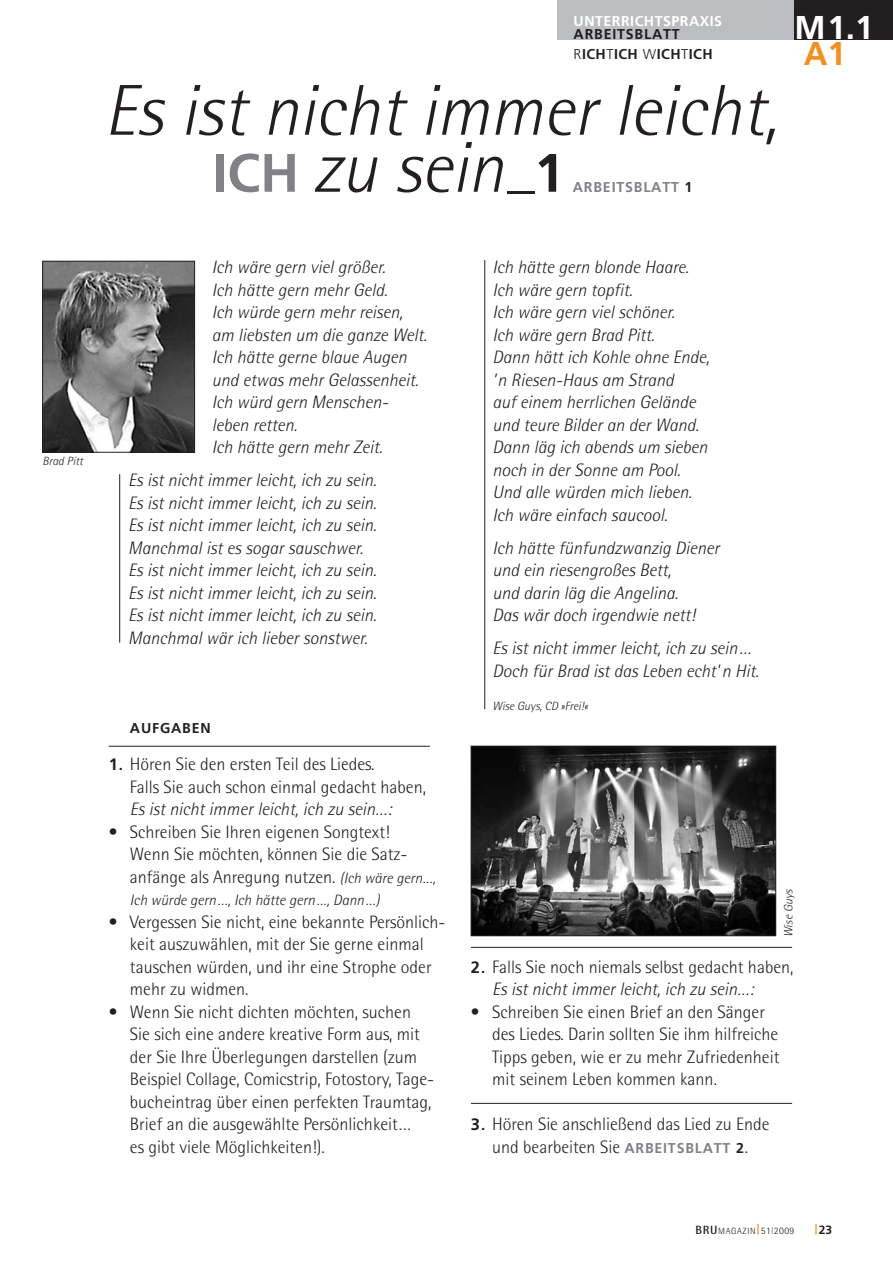
<style>
.page{position:relative;width:893px;height:1263px;background:#fff}
.page>*{position:absolute;margin:0;border:0;box-sizing:border-box;transform-origin:0 0}
.t1{font:italic 300 72px/57px "Rotis Semi Sans";color:#231f20}
.t2{font:700 33px "Frutiger";color:#fff}
.t3{font:700 33px "Frutiger";color:#f38f1d}
.t4{font:italic 300 18px/22.5px "Rotis Semi Sans";color:#231f20}
.t5{font:300 18px/22.5px "Rotis Semi Sans";color:#231f20}
.t6{font:italic 300 15px "Rotis Semi Sans";color:#231f20}
.t7{font:700 14.25px/19.5px "Frutiger";letter-spacing:.055em;color:#231f20}
.t8{font:700 14.25px "Frutiger";letter-spacing:.035em;color:#fff}
.t9{font:700 14.25px "Frutiger";letter-spacing:.055em;color:#808285}
.t10{font:italic 300 12px "Rotis Semi Sans";color:#231f20}
.t11{font:700 12px "Frutiger";color:#231f20}
.t12{font:300 9px "Rotis Semi Sans";letter-spacing:.065em;color:#231f20}
.s1{font-weight:300}
.s2{font-family:"Frutiger";font-weight:700;font-style:normal;font-size:54px;color:#808285}
.s3{font-size:54px}
.s4{font-family:"Frutiger";font-weight:700;font-style:normal;font-size:54px}
.s5{color:#231f20}
.s6{font-family:"Frutiger";font-weight:700;font-size:16.5px}
.s7{font-family:"Frutiger";font-weight:700;font-size:15px}
.s8{font-style:italic;font-size:15px}
.s9{font-style:italic}
.s10{font-family:"Frutiger";font-weight:700;font-size:14.25px;color:#808285}
.s11{font-family:"Frutiger";font-weight:700;font-size:14.25px}
.s12{font-weight:700;font-size:12px}
.s13{font-weight:800;font-size:12px;color:#f38f1d}
.s14{font-size:9.9px}
.s15{font-size:7.5px}
.s16{font-family:"Rotis Semi Sans";font-weight:800;color:#f38f1d}
</style>
<div class="page">
<hr style="left:109px;top:746px;width:321px;height:1px;background:#231f20">
<div style="left:557px;top:0;width:237px;height:39px;background:#bbbdc0"></div>
<div style="left:794px;top:0;width:99px;height:39px;background:#231f20"></div>
<hr style="left:471px;top:947px;width:321px;height:1px;background:#231f20">
<hr style="left:471px;top:1103px;width:321px;height:1px;background:#231f20">
<img style="left:473px;top:748px;width:301px;height:186px">
<div style="left:471px;top:746px;width:305px;height:190px;border:1px solid #231f20"></div>
<img style="left:45px;top:263px;width:148px;height:187px">
<div style="left:43px;top:261px;width:152px;height:191px;border:1px solid #231f20"></div>
<hr style="left:119px;top:474px;width:1px;height:169px;background:#231f20">
<hr style="left:484px;top:260px;width:1px;height:449px;background:#231f20">
<p class="t8" style="left:574px;top:15px;width:150px">UNTERRICHTSPRAXIS</p>
<p class="t7" style="left:574px;top:25px;width:140px">ARBEITSBLATT<br><span class="s1">R</span>ICH<span class="s1">T</span>ICH <span class="s1">W</span>ICH<span class="s1">T</span>ICH</p>
<h1 class="t1" style="left:212px;top:89px;width:567px;text-indent:-108px">Es ist nicht immer leicht,<br><span class="s2">ICH</span> zu sein<span class="s3">_</span><span class="s4">1</span></h1>
<p class="t9" style="left:573px;top:181px;width:121px">ARBEITSBLATT <span class="s5">1</span></p>
<h2 class="t2" style="left:794px;top:14px;width:80px">M1.1</h2>
<h2 class="t3" style="left:804px;top:40px;width:44px">A1</h2>
<p class="t10" style="left:43px;top:457px;width:42px">Brad Pitt</p>
<p class="t4" style="left:212px;top:257px;width:217px">Ich wäre gern viel größer.<br>Ich hätte gern mehr Geld.<br>Ich würde gern mehr reisen, am liebsten um die ganze Welt.<br>Ich hätte gerne blaue Augen und etwas mehr Gelassenheit.<br>Ich würd gern Menschen&shy;leben retten.<br>Ich hätte gern mehr Zeit.</p>
<p class="t4" style="left:128px;top:470px;width:250px">Es ist nicht immer leicht, ich zu sein.<br>Es ist nicht immer leicht, ich zu sein.<br>Es ist nicht immer leicht, ich zu sein.<br>Manchmal ist es sogar sauschwer.<br>Es ist nicht immer leicht, ich zu sein.<br>Es ist nicht immer leicht, ich zu sein.<br>Es ist nicht immer leicht, ich zu sein.<br>Manchmal wär ich lieber sonstwer.</p>
<p class="t7" style="left:130px;top:719px;width:82px">AUFGABEN</p>
<p class="t5" style="left:130px;top:755px;width:298px;text-indent:-21px"><span class="s6">1</span><span class="s7">.</span> Hören Sie den ersten Teil des Liedes.<br>Falls Sie auch schon einmal gedacht haben,</p>
<p class="t4" style="left:130px;top:800px;width:263px">Es ist nicht immer leicht, ich zu sein…:</p>
<p class="t5" style="left:130px;top:822px;width:307px;text-indent:-21px">• Schreiben Sie Ihren eigenen Songtext!<br>Wenn Sie möchten, können Sie die Satz&shy;anfänge als Anregung nutzen. <span class="s8">(Ich wäre gern…,</span></p>
<p class="t6" style="left:130px;top:895px;width:251px">Ich würde gern…, Ich hätte gern…, Dann…)</p>
<p class="t5" style="left:130px;top:912px;width:317px;text-indent:-21px">• Vergessen Sie nicht, eine bekannte Persönlich&shy;keit auszuwählen, mit der Sie gerne einmal tauschen würden, und ihr eine Strophe oder mehr zu widmen.</p>
<p class="t5" style="left:130px;top:1002px;width:306px;text-indent:-21px">• Wenn Sie nicht dichten möchten, suchen Sie sich eine andere kreative Form aus, mit der Sie Ihre Überlegungen darstellen (zum Beispiel Collage, Comicstrip, Fotostory, Tage&shy;bucheintrag über einen perfekten Traumtag, Brief an die ausgewählte Persönlichkeit…<br>es gibt viele Möglichkeiten!).</p>
<p class="t4" style="left:492px;top:257px;width:219px">Ich hätte gern blonde Haare.<br>Ich wäre gern topfit.<br>Ich wäre gern viel schöner.<br>Ich wäre gern Brad Pitt.<br>Dann hätt ich Kohle ohne Ende, ’n Riesen-Haus am Strand<br>auf einem herrlichen Gelände und teure Bilder an der Wand.<br>Dann läg ich abends um sieben noch in der Sonne am Pool.<br>Und alle würden mich lieben.<br>Ich wäre einfach saucool.</p>
<p class="t4" style="left:492px;top:538px;width:229px">Ich hätte fünfundzwanzig Diener und ein riesengroßes Bett,<br>und darin läg die Angelina.<br>Das wär doch irgendwie nett!</p>
<p class="t4" style="left:492px;top:638px;width:268px">Es ist nicht immer leicht, ich zu sein…<br>Doch für Brad ist das Leben echt' n Hit.</p>
<p class="t10" style="left:492px;top:701px;width:97px">Wise Guys, CD »Frei!«</p>
<p class="t10" style="left:784px;top:937px;width:49px;rotate:-90deg">Wise Guys</p>
<p class="t5" style="left:492px;top:957px;width:303px;text-indent:-21px"><span class="s6">2</span><span class="s7">.</span> Falls Sie noch niemals selbst gedacht haben,<br><span class="s9">Es ist nicht immer leicht, ich zu sein…:</span></p>
<p class="t5" style="left:492px;top:1002px;width:289px;text-indent:-21px">• Schreiben Sie einen Brief an den Sänger des Liedes. Darin sollten Sie ihm hilfreiche Tipps geben, wie er zu mehr Zufriedenheit mit seinem Leben kommen kann.</p>
<p class="t5" style="left:471px;top:1114px;width:300px;text-align:center"><span class="s6">3</span><span class="s7">.</span> Hören Sie anschließend das Lied zu Ende und bearbeiten Sie <span class="s10">ARBEITSBLATT</span> <span class="s11">2</span>.</p>
<p class="t12" style="left:696px;top:1227px;width:100px"><span class="s12">BRU</span>MAGAZIN<span class="s13">|</span><span class="s14">51</span><span class="s15">|</span><span class="s14">2009</span></p>
<p class="t11" style="left:814px;top:1225px;width:20px"><span class="s16">|</span>23</p>
</div>
